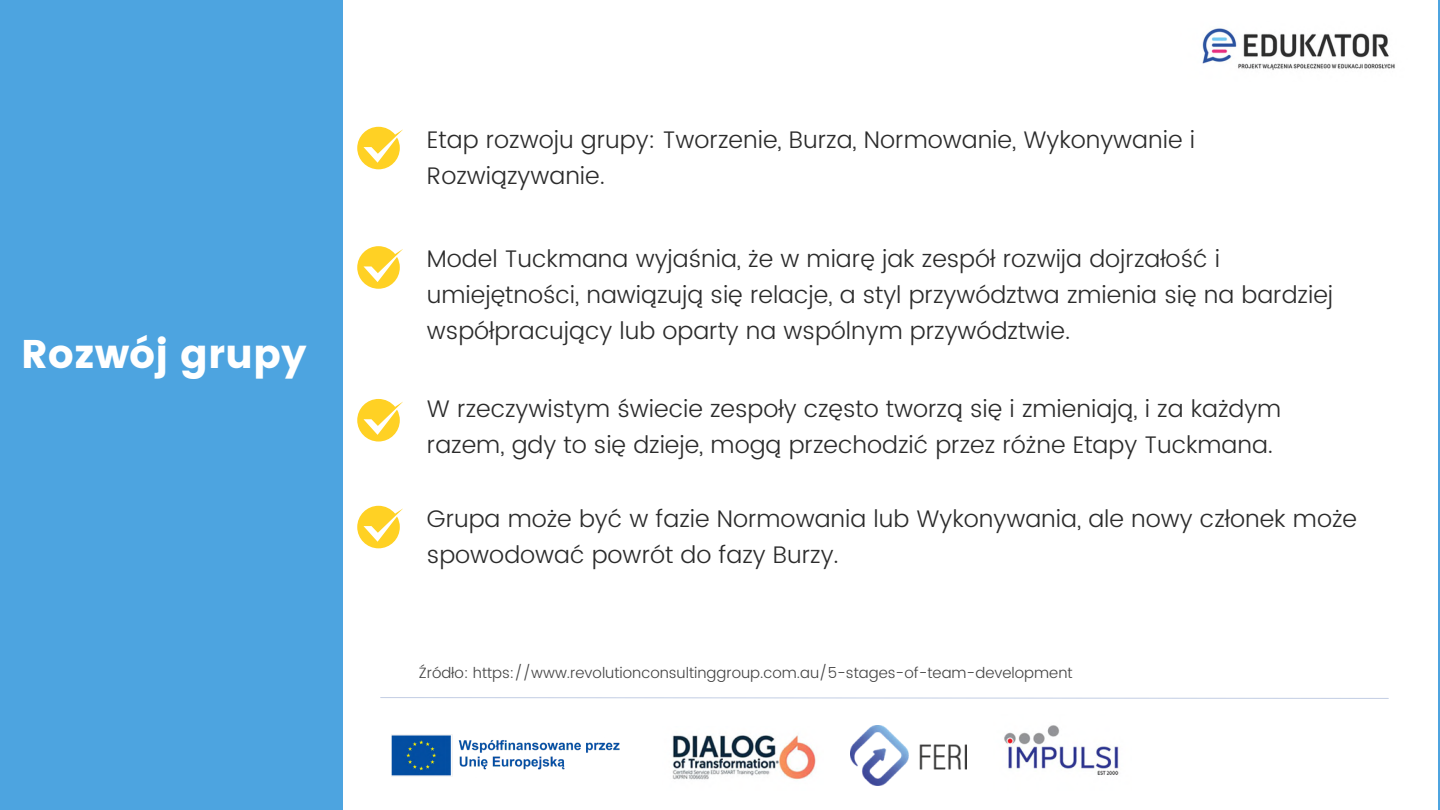
<style>
.page{position:relative;width:1440px;height:810px;background:#4da4e0}
.page>*{position:absolute;margin:0;border:0;box-sizing:border-box;transform-origin:0 0}
.t1{font:40px "Poppins";color:#fff}
.t2{font:300 24px/36px "Poppins";color:#2b2b2b}
.t3{font:300 15px "Poppins";color:#444}
</style>
<div class="page">
<div style="left:344px;top:0;width:1094px;height:810px;background:#fff"></div>
<svg style="left:380px;top:697px;width:1009px;height:2px"></svg>
<img style="left:1202px;top:28px;width:193px;height:42px">
<svg style="left:357px;top:127px;width:46px;height:42px"></svg>
<svg style="left:357px;top:399px;width:46px;height:43px"></svg>
<svg style="left:357px;top:246px;width:46px;height:43px"></svg>
<svg style="left:357px;top:506px;width:46px;height:42px"></svg>
<img style="left:672px;top:735px;width:144px;height:45px">
<img style="left:1004px;top:725px;width:115px;height:50px">
<img style="left:851px;top:725px;width:115px;height:61px">
<img style="left:392px;top:734px;width:228px;height:43px">
<p class="t1" style="left:21px;top:331px;width:287px">Rozwój grupy</p>
<p class="t2" style="left:427px;top:121px;width:770px">Etap rozwoju grupy: Tworzenie, Burza, Normowanie, Wykonywanie i<br>Rozwiązywanie.</p>
<p class="t2" style="left:427px;top:241px;width:908px">Model Tuckmana wyjaśnia, że w miarę jak zespół rozwija dojrzałość i umiejętności, nawiązują się relacje, a styl przywództwa zmienia się na bardziej współpracujący lub oparty na wspólnym przywództwie.</p>
<p class="t2" style="left:427px;top:390px;width:856px">W rzeczywistym świecie zespoły często tworzą się i zmieniają, i za każdym razem, gdy to się dzieje, mogą przechodzić przez różne Etapy Tuckmana.</p>
<p class="t2" style="left:427px;top:500px;width:932px">Grupa może być w fazie Normowania lub Wykonywania, ale nowy członek może spowodować powrót do fazy Burzy.</p>
<p class="t3" style="left:419px;top:664px;width:655px">Źródło: https://www.revolutionconsultinggroup.com.au/5-stages-of-team-development</p>
</div>
